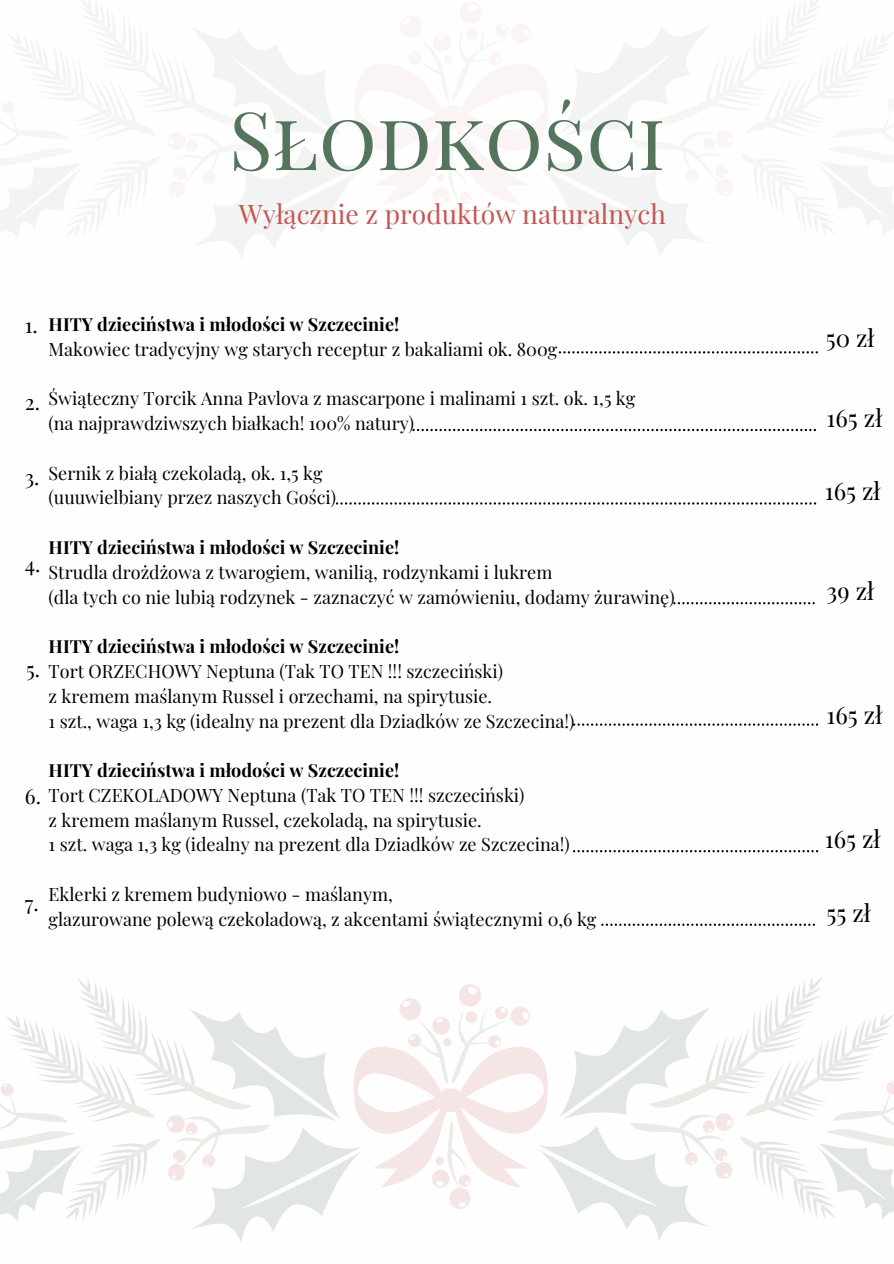
<style>
.page{position:relative;width:894px;height:1264px;background:#fff}
.page>*{position:absolute;margin:0;border:0;box-sizing:border-box;transform-origin:0 0}
.t1{font:80.55px "Playfair Display SC";color:#55745c}
.t2{font:26.4px "Playfair Display";color:#c45754}
.t3{font:24px "Playfair Display";color:#000}
.t4{font:21px "Playfair Display";color:#000}
.t5{font:18px "Playfair Display";color:#000}
.t6{font:700 18px "Playfair Display";color:#000}
</style>
<div class="page">
<svg style="left:0;top:977px;width:893px;height:265px"></svg>
<svg style="left:0;top:982px;width:893px;height:228px"></svg>
<svg style="left:558px;top:351px;width:259px;height:2px"></svg>
<svg style="left:336px;top:502px;width:479px;height:2px"></svg>
<svg style="left:673px;top:602px;width:141px;height:2px"></svg>
<svg style="left:412px;top:429px;width:403px;height:2px"></svg>
<svg style="left:573px;top:723px;width:244px;height:2px"></svg>
<svg style="left:573px;top:850px;width:245px;height:2px"></svg>
<svg style="left:601px;top:923px;width:213px;height:2px"></svg>
<p class="t1" style="left:229px;top:83px;width:438px">SŁODKOŚCI</p>
<p class="t2" style="left:239px;top:195px;width:428px">Wyłącznie z produktów naturalnych</p>
<p class="t4" style="left:25px;top:310px;width:15px">1.</p>
<p class="t4" style="left:25px;top:387px;width:17px">2.</p>
<p class="t4" style="left:25px;top:462px;width:16px">3.</p>
<p class="t4" style="left:25px;top:549px;width:17px">4.</p>
<p class="t4" style="left:26px;top:654px;width:16px">5.</p>
<p class="t4" style="left:25px;top:780px;width:18px">6.</p>
<p class="t4" style="left:25px;top:887px;width:15px">7.</p>
<p class="t6" style="left:49px;top:311px;width:352px">HITY dzieciństwa i młodości w Szczecinie!</p>
<p class="t5" style="left:49px;top:336px;width:510px">Makowiec tradycyjny wg starych receptur z bakaliami ok. 800g</p>
<p class="t5" style="left:49px;top:386px;width:588px">Świąteczny Torcik Anna Pavlova z mascarpone i malinami 1 szt. ok. 1,5 kg</p>
<p class="t5" style="left:49px;top:410px;width:367px">(na najprawdziwszych białkach! 100% natury)</p>
<p class="t5" style="left:49px;top:460px;width:275px">Sernik z białą czekoladą, ok. 1,5 kg</p>
<p class="t5" style="left:49px;top:485px;width:289px">(uuuwielbiany przez naszych Gości)</p>
<p class="t6" style="left:49px;top:534px;width:352px">HITY dzieciństwa i młodości w Szczecinie!</p>
<p class="t5" style="left:49px;top:559px;width:505px">Strudla drożdżowa z twarogiem, wanilią, rodzynkami i lukrem</p>
<p class="t5" style="left:49px;top:584px;width:627px">(dla tych co nie lubią rodzynek - zaznaczyć w zamówieniu, dodamy żurawinę)</p>
<p class="t6" style="left:49px;top:633px;width:352px">HITY dzieciństwa i młodości w Szczecinie!</p>
<p class="t5" style="left:49px;top:658px;width:456px">Tort ORZECHOWY Neptuna (Tak TO TEN !!! szczeciński)</p>
<p class="t5" style="left:49px;top:683px;width:445px">z kremem maślanym Russel i orzechami, na spirytusie.</p>
<p class="t5" style="left:49px;top:708px;width:527px">1 szt., waga 1,3 kg (idealny na prezent dla Dziadków ze Szczecina!)</p>
<p class="t6" style="left:49px;top:757px;width:352px">HITY dzieciństwa i młodości w Szczecinie!</p>
<p class="t5" style="left:49px;top:782px;width:477px">Tort CZEKOLADOWY Neptuna (Tak TO TEN !!! szczeciński)</p>
<p class="t5" style="left:49px;top:807px;width:434px">z kremem maślanym Russel, czekoladą, na spirytusie.</p>
<p class="t5" style="left:49px;top:832px;width:522px">1 szt. waga 1,3 kg (idealny na prezent dla Dziadków ze Szczecina!)</p>
<p class="t5" style="left:49px;top:881px;width:345px">Eklerki z kremem budyniowo - maślanym,</p>
<p class="t5" style="left:49px;top:906px;width:549px">glazurowane polewą czekoladową, z akcentami świątecznymi 0,6 kg</p>
<p class="t3" style="left:825px;top:321px;width:50px">50 zł</p>
<p class="t3" style="left:826px;top:401px;width:57px">165 zł</p>
<p class="t3" style="left:824px;top:474px;width:57px">165 zł</p>
<p class="t3" style="left:826px;top:574px;width:49px">39 zł</p>
<p class="t3" style="left:826px;top:697px;width:57px">165 zł</p>
<p class="t3" style="left:824px;top:822px;width:57px">165 zł</p>
<p class="t3" style="left:826px;top:895px;width:46px">55 zł</p>
</div>
